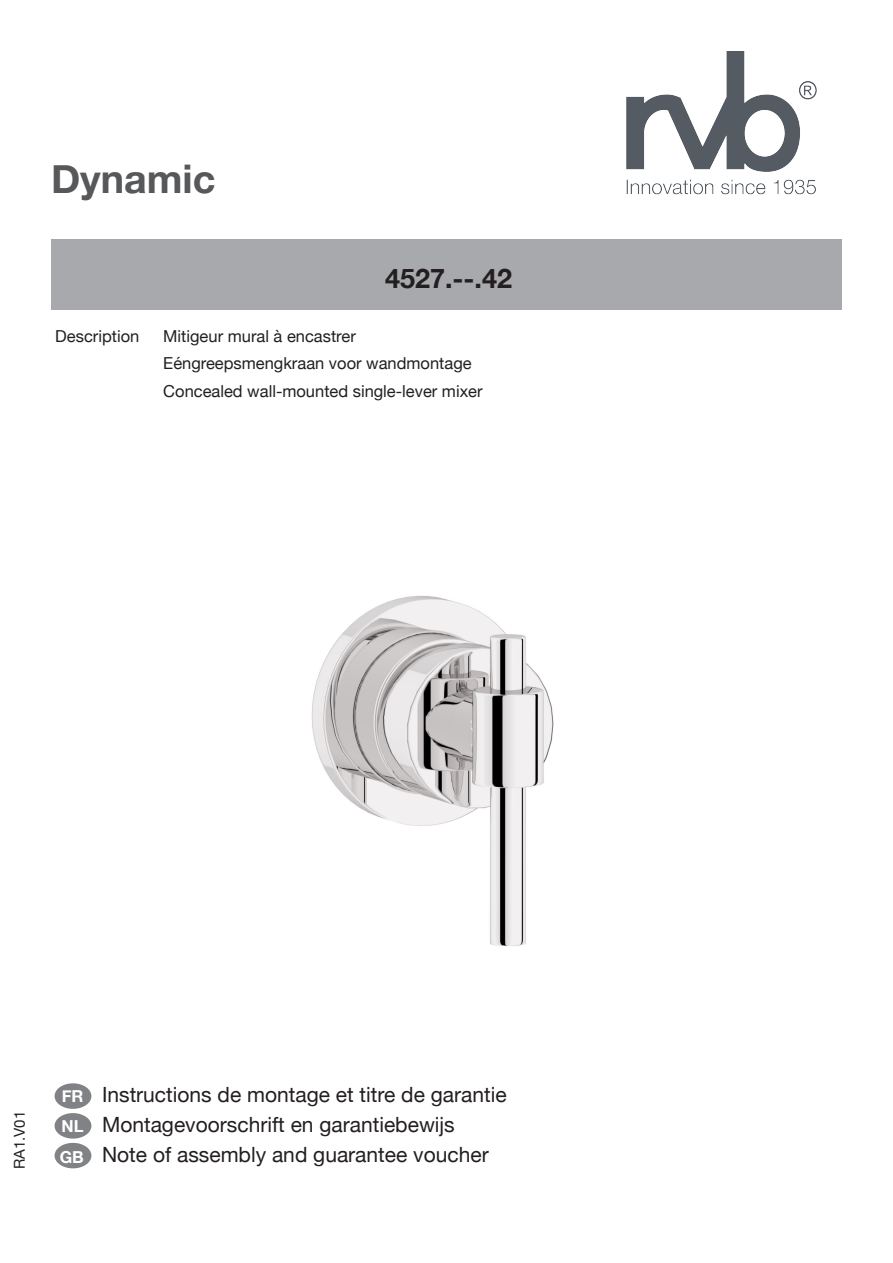
<style>
.page{position:relative;width:893px;height:1263px;background:#fff}
.page>*{position:absolute;margin:0;border:0;box-sizing:border-box;transform-origin:0 0}
.t1{font:700 39.45px "Helvetica Neue";color:#57585a}
.t2{font:700 27px "Helvetica Neue";color:#231f20}
.t3{font:21px "Helvetica Neue";color:#231f20}
.t4{font:16.5px "Helvetica Neue";color:#231f20}
.t5{font:700 16.5px "Helvetica Neue";color:#fff}
.t6{font:15px "Helvetica Neue";color:#231f20}
</style>
<div class="page">
<img style="left:311px;top:595px;width:243px;height:352px">
<img style="left:626px;top:51px;width:191px;height:144px">
<div style="left:51px;top:240px;width:791px;height:70px;background:#a8a9ad"></div>
<div style="left:55px;top:1113px;width:36px;height:25px;background:#808285;border-radius:50%"></div>
<div style="left:55px;top:1083px;width:36px;height:26px;background:#808285;border-radius:50%"></div>
<div style="left:55px;top:1143px;width:36px;height:25px;background:#808285;border-radius:50%"></div>
<p class="t1" style="left:51px;top:154px;width:166px">Dynamic</p>
<p class="t2" style="left:385px;top:262px;width:129px">4527.--.42</p>
<p class="t4" style="left:55px;top:327px;width:86px">Description</p>
<p class="t4" style="left:163px;top:327px;width:194px">Mitigeur mural à encastrer</p>
<p class="t4" style="left:163px;top:354px;width:310px">Eéngreepsmengkraan voor wandmontage</p>
<p class="t4" style="left:163px;top:381px;width:321px">Concealed wall-mounted single-lever mixer</p>
<p class="t6" style="left:11px;top:1169px;width:60px;rotate:-90deg">RA1.V01</p>
<p class="t5" style="left:62px;top:1086px;width:23px">FR</p>
<p class="t5" style="left:62px;top:1116px;width:24px">NL</p>
<p class="t5" style="left:60px;top:1147px;width:26px">GB</p>
<p class="t3" style="left:102px;top:1082px;width:406px">Instructions de montage et titre de garantie</p>
<p class="t3" style="left:102px;top:1112px;width:354px">Montagevoorschrift en garantiebewijs</p>
<p class="t3" style="left:102px;top:1142px;width:388px">Note of assembly and guarantee voucher</p>
</div>
